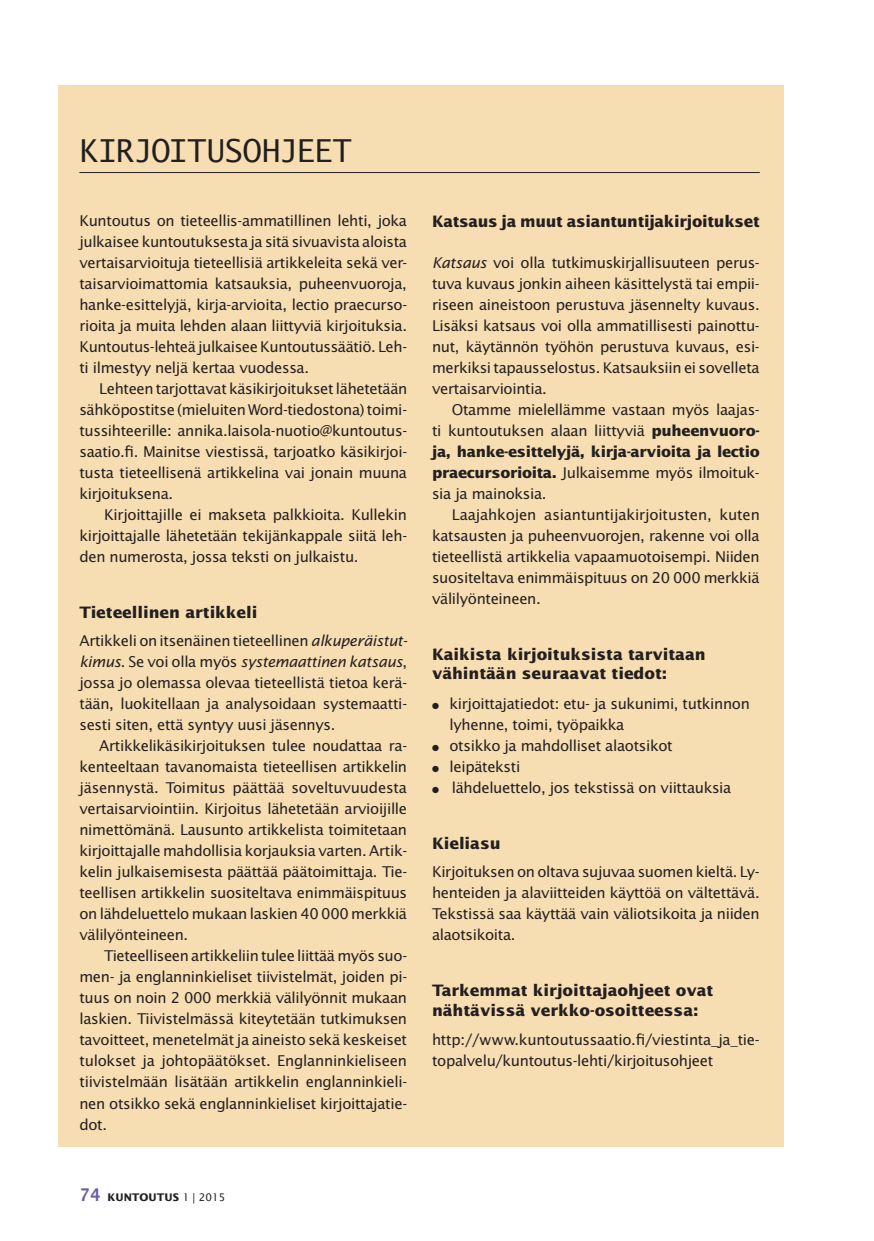
<style>
.page{position:relative;width:874px;height:1241px;background:#fff}
.page>*{position:absolute;margin:0;border:0;box-sizing:border-box;transform-origin:0 0}
.t1{font:31.5px "Lucida Sans Typewriter Std";letter-spacing:-.03em;color:#231f20}
.C_Ots_3{font:700 15.75px/19.2px "Lucida Sans Std";letter-spacing:-.005em;color:#231f20}
.C_Teksti__Lucida_San{font:14.88px/21px "Lucida Sans Std";letter-spacing:-.025em;color:#231f20;text-align:justify}
.C_Teksti_1_Rotis_Ser{font:14.88px/21px "Lucida Sans Std";letter-spacing:-.025em;color:#231f20;text-align:justify}
.t2{font:700 10.5px "Lucida Sans Std";color:#231f20}
.s1{font-style:italic}
.s2{font-weight:700}
.s3{font-family:"Lucida Sans Typewriter Std";font-size:17.5px;color:#685fa9}
.s4{font-weight:400}
</style>
<div class="page">
<div style="left:59px;top:85px;width:724px;height:1061px;background:#f7ddb2"></div>
<hr style="left:79px;top:172px;width:680px;height:1px;background:#231f20">
<p class="t1" style="left:79px;top:133px;width:274px">KIRJOITUSOHJEET</p>
<p class="C_Teksti__Lucida_San" style="left:79px;top:210px;width:329px">Kuntoutus on tieteellis-ammatillinen lehti, joka julkaisee kuntoutuksesta ja sitä sivuavista aloista vertaisarvioituja tieteellisiä artikkeleita sekä ver&shy;taisarvioimattomia katsauksia, puheenvuoroja, hanke-esittelyjä, kirja-arvioita, lectio praecurso&shy;rioita ja muita lehden alaan liittyviä kirjoituksia.<br>Kuntoutus-lehteä julkaisee Kuntoutussäätiö. Leh&shy;ti ilmestyy neljä kertaa vuodessa.</p>
<p class="C_Teksti_1_Rotis_Ser" style="left:79px;top:378px;width:329px;text-indent:20px">Lehteen tarjottavat käsikirjoitukset lähetetään sähköpostitse (mieluiten Word-tiedostona) toimi&shy;tussihteerille: annika.laisola-nuotio@kuntoutus&shy;saatio.fi. Mainitse viestissä, tarjoatko käsikirjoi&shy;tusta tieteellisenä artikkelina vai jonain muuna kirjoituksena.</p>
<p class="C_Teksti_1_Rotis_Ser" style="left:79px;top:504px;width:329px;text-indent:25px">Kirjoittajille ei makseta palkkioita. Kullekin kirjoittajalle lähetetään tekijänkappale siitä leh&shy;den numerosta, jossa teksti on julkaistu.</p>
<p class="C_Ots_3" style="left:79px;top:603px;width:179px">Tieteellinen artikkeli</p>
<p class="C_Teksti__Lucida_San" style="left:79px;top:630px;width:329px">Artikkeli on itsenäinen tieteellinen <span class="s1">alkuperäistut&shy;kimus</span>. Se voi olla myös <span class="s1">systemaattinen katsaus</span>, jossa jo olemassa olevaa tieteellistä tietoa kerä&shy;tään, luokitellaan ja analysoidaan systemaatti&shy;sesti siten, että syntyy uusi jäsennys.</p>
<p class="C_Teksti_1_Rotis_Ser" style="left:79px;top:735px;width:329px;text-indent:20px">Artikkelikäsikirjoituksen tulee noudattaa ra&shy;kenteeltaan tavanomaista tieteellisen artikkelin jäsennystä. Toimitus päättää soveltuvuudesta vertaisarviointiin. Kirjoitus lähetetään arvioijille nimettömänä. Lausunto artikkelista toimitetaan kirjoittajalle mahdollisia korjauksia varten. Artik&shy;kelin julkaisemisesta päättää päätoimittaja. Tie&shy;teellisen artikkelin suositeltava enimmäispituus on lähdeluettelo mukaan laskien 40 000 merkkiä välilyönteineen.</p>
<p class="C_Teksti_1_Rotis_Ser" style="left:79px;top:945px;width:329px;text-indent:25px">Tieteelliseen artikkeliin tulee liittää myös suo&shy;men- ja englanninkieliset tiivistelmät, joiden pi&shy;tuus on noin 2 000 merkkiä välilyönnit mukaan laskien. Tiivistelmässä kiteytetään tutkimuksen tavoitteet, menetelmät ja aineisto sekä keskeiset tulokset ja johtopäätökset. Englanninkieliseen tiivistelmään lisätään artikkelin englanninkieli&shy;nen otsikko sekä englanninkieliset kirjoittajatie&shy;dot.</p>
<p class="C_Ots_3" style="left:432px;top:212px;width:329px">Katsaus ja muut asiantuntijakirjoitukset</p>
<p class="C_Teksti__Lucida_San" style="left:432px;top:252px;width:329px"><span class="s1">Katsaus</span> voi olla tutkimuskirjallisuuteen perus&shy;tuva kuvaus jonkin aiheen käsittelystä tai empii&shy;riseen aineistoon perustuva jäsennelty kuvaus.<br>Lisäksi katsaus voi olla ammatillisesti painottu&shy;nut, käytännön työhön perustuva kuvaus, esi&shy;merkiksi tapausselostus. Katsauksiin ei sovelleta vertaisarviointia.</p>
<p class="C_Teksti__Lucida_San" style="left:432px;top:399px;width:329px;text-indent:20px">Otamme mielellämme vastaan myös laajas&shy;ti kuntoutuksen alaan liittyviä <span class="s2">puheenvuoro&shy;ja, hanke-esittelyjä, kirja-arvioita ja lectio praecursorioita.</span> Julkaisemme myös ilmoituk&shy;sia ja mainoksia.</p>
<p class="C_Teksti__Lucida_San" style="left:432px;top:504px;width:329px;text-indent:20px">Laajahkojen asiantuntijakirjoitusten, kuten katsausten ja puheenvuorojen, rakenne voi olla tieteellistä artikkelia vapaamuotoisempi. Niiden suositeltava enimmäispituus on 20 000 merkkiä välilyönteineen.</p>
<p class="C_Ots_3" style="left:432px;top:645px;width:275px">Kaikista kirjoituksista tarvitaan vähintään seuraavat tiedot:</p>
<p class="C_Teksti__Lucida_San" style="left:432px;top:693px;width:319px">● kirjoittajatiedot: etu- ja sukunimi, tutkinnon</p>
<p class="C_Teksti__Lucida_San" style="left:449px;top:714px;width:176px">lyhenne, toimi, työpaikka</p>
<p class="C_Teksti__Lucida_San" style="left:432px;top:735px;width:242px">● otsikko ja mahdolliset alaotsikot</p>
<p class="C_Teksti__Lucida_San" style="left:432px;top:756px;width:90px">● leipäteksti</p>
<p class="C_Teksti__Lucida_San" style="left:432px;top:777px;width:301px">● lähdeluettelo, jos tekstissä on viittauksia</p>
<p class="C_Ots_3" style="left:432px;top:834px;width:70px">Kieliasu</p>
<p class="C_Teksti__Lucida_San" style="left:432px;top:861px;width:329px">Kirjoituksen on oltava sujuvaa suomen kieltä. Ly&shy;henteiden ja alaviitteiden käyttöä on vältettävä.<br>Tekstissä saa käyttää vain väliotsikoita ja niiden alaotsikoita.</p>
<p class="C_Ots_3" style="left:432px;top:981px;width:283px">Tarkemmat kirjoittajaohjeet ovat nähtävissä verkko-osoitteessa:</p>
<p class="C_Teksti__Lucida_San" style="left:432px;top:1029px;width:329px">http://www.kuntoutussaatio.fi/viestinta_ja_tie&shy;topalvelu/kuntoutus-lehti/kirjoitusohjeet</p>
<p class="t2" style="left:79px;top:1191px;width:147px"><span class="s3">74</span> KUNTOUTUS <span class="s4">1 | 2015</span></p>
</div>
